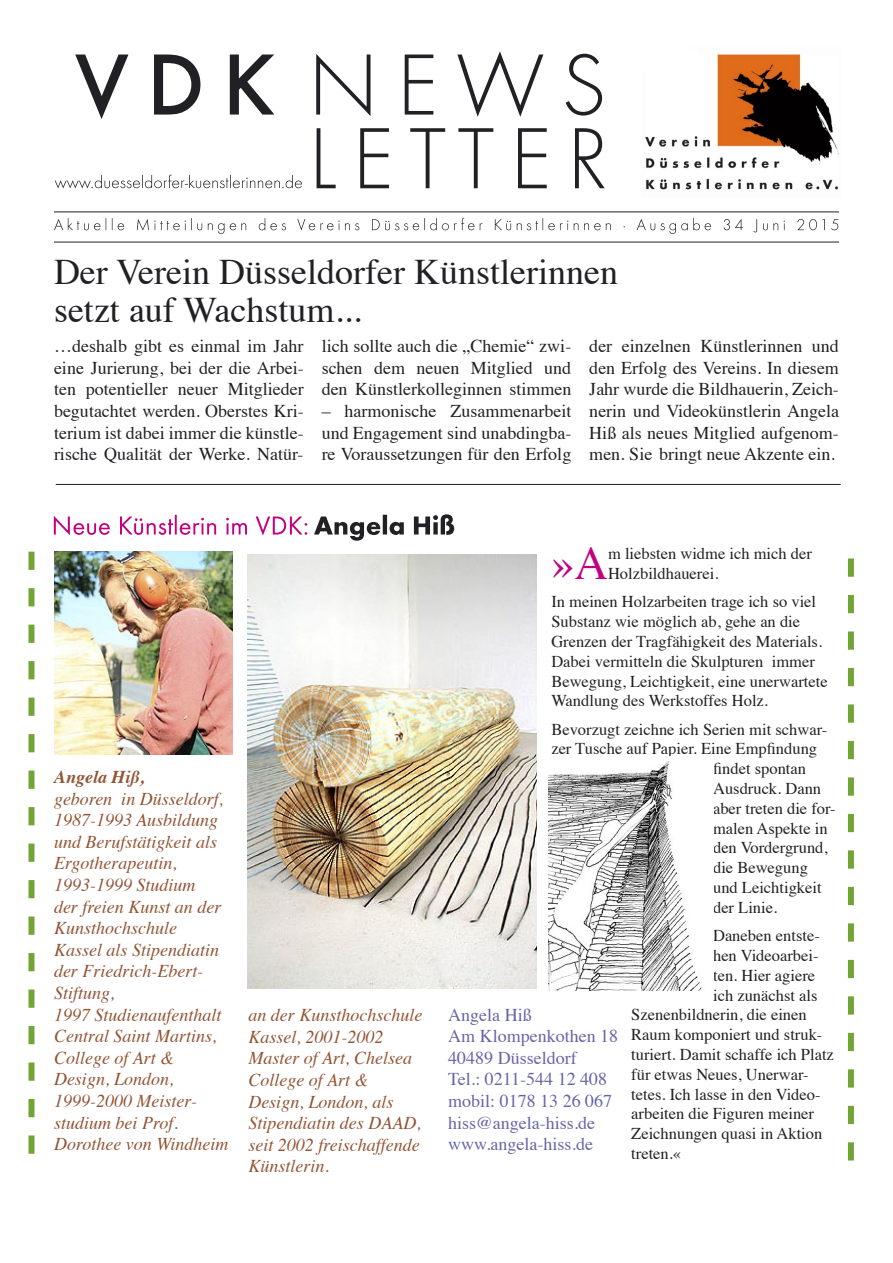
<style>
.page{position:relative;width:893px;height:1263px;background:#fff}
.page>*{position:absolute;margin:0;border:0;box-sizing:border-box;transform-origin:0 0}
.t1{font:46.35px "Times";color:#c30080}
.t2{font:36px "Times";color:#212125}
.t3{font:18px/21.6px "Times";color:#212125;text-align:justify}
.t4{font:italic 18px/21.6px "Times";color:#925434}
.t5{font:18px "Times";color:#6764a7}
.t6{font:italic 700 18px "Times";color:#925434}
.t7{font:16.5px/19.8px "Times";color:#212125}
</style>
<div class="page">
<svg style="left:316px;top:51px;width:286px;height:66px"></svg>
<svg style="left:317px;top:128px;width:288px;height:60px"></svg>
<svg style="left:75px;top:55px;width:199px;height:64px"></svg>
<hr style="left:54px;top:212px;width:785px;height:1px;background:#212125">
<hr style="left:54px;top:242px;width:785px;height:1px;background:#212125">
<svg style="left:55px;top:175px;width:247px;height:13px"></svg>
<img style="left:645px;top:54px;width:194px;height:136px">
<svg style="left:54px;top:218px;width:784px;height:16px"></svg>
<svg style="left:54px;top:515px;width:253px;height:21px"></svg>
<svg style="left:314px;top:514px;width:140px;height:27px"></svg>
<img style="left:55px;top:551px;width:178px;height:203px">
<img style="left:247px;top:554px;width:289px;height:434px">
<svg style="left:28px;top:552px;width:6px;height:602px"></svg>
<svg style="left:848px;top:558px;width:6px;height:602px"></svg>
<img style="left:548px;top:761px;width:154px;height:230px">
<hr style="left:56px;top:484px;width:785px;height:1px;background:#212125">
<p class="t2" style="left:54px;top:238px;width:566px">Der Verein Düsseldorfer Künstlerinnen</p>
<p class="t2" style="left:54px;top:276px;width:309px">setzt auf Wachstum...</p>
<p class="t3" style="left:54px;top:334px;width:251px">…deshalb gibt es einmal im Jahr eine Jurierung, bei der die Arbei&shy;ten potentieller neuer Mitglieder begutachtet werden. Oberstes Kri&shy;terium ist dabei immer die künstle&shy;rische Qualität der Werke. Natür-</p>
<p class="t3" style="left:322px;top:334px;width:251px">lich sollte auch die „Chemie“ zwi&shy;schen dem neuen Mitglied und den Künstlerkolleginnen stimmen</p>
<p class="t3" style="left:589px;top:334px;width:251px">der einzelnen Künstlerinnen und den Erfolg des Vereins. In diesem Jahr wurde die Bildhauerin, Zeich&shy;nerin und Videokünstlerin Angela Hiß als neues Mitglied aufgenom&shy;men. Sie bringt neue Akzente ein.</p>
<p class="t3" style="left:322px;top:399px;width:251px">– harmonische Zusammenarbeit und Engagement sind unabdingba&shy;re Voraussetzungen für den Erfolg</p>
<p class="t6" style="left:54px;top:760px;width:92px">Angela Hiß,</p>
<p class="t4" style="left:54px;top:787px;width:171px">geboren in Düsseldorf,</p>
<p class="t4" style="left:54px;top:808px;width:166px;text-align:justify">1987-1993 Ausbildung und Berufstätigkeit als Ergotherapeutin,</p>
<p class="t4" style="left:54px;top:873px;width:169px">1993-1999 Studium der freien Kunst an der<br>Kunsthochschule</p>
<p class="t4" style="left:54px;top:938px;width:167px">Kassel als Stipendiatin der Friedrich-Ebert-<br>Stiftung,</p>
<p class="t4" style="left:54px;top:1003px;width:169px">1997 Studienaufenthalt<br>Central Saint Martins,<br>College of Art &amp;</p>
<p class="t4" style="left:54px;top:1067px;width:121px">Design, London,</p>
<p class="t4" style="left:54px;top:1089px;width:145px">1999-2000 Meister-</p>
<p class="t4" style="left:54px;top:1111px;width:125px">studium bei Prof.</p>
<p class="t4" style="left:54px;top:1132px;width:176px">Dorothee von Windheim</p>
<p class="t4" style="left:248px;top:1003px;width:175px">an der Kunsthochschule<br>Kassel, 2001-2002<br>Master of Art, Chelsea<br>College of Art &amp;<br>Design, London, als<br>Stipendiatin des DAAD,</p>
<p class="t4" style="left:248px;top:1133px;width:173px">seit 2002 freischaffende<br>Künstlerin.</p>
<p class="t1" style="left:551px;top:520px;width:58px">»A</p>
<p class="t7" style="left:608px;top:542px;width:205px">m liebsten widme ich mich der<br>Holzbildhauerei.</p>
<p class="t7" style="left:551px;top:590px;width:278px">In meinen Holzarbeiten trage ich so viel Substanz wie möglich ab, gehe an die Grenzen der Tragfähigkeit des Materials.<br>Dabei vermitteln die Skulpturen immer Bewegung, Leichtigkeit, eine unerwartete Wandlung des Werkstoffes Holz.</p>
<p class="t7" style="left:551px;top:718px;width:277px">Bevorzugt zeichne ich Serien mit schwar-</p>
<p class="t7" style="left:551px;top:737px;width:267px">zer Tusche auf Papier. Eine Empfindung</p>
<p class="t7" style="left:713px;top:757px;width:95px">findet spontan</p>
<p class="t7" style="left:713px;top:777px;width:110px">Ausdruck. Dann</p>
<p class="t7" style="left:713px;top:797px;width:124px">aber treten die for-</p>
<p class="t7" style="left:713px;top:817px;width:116px">malen Aspekte in</p>
<p class="t7" style="left:713px;top:836px;width:116px">den Vordergrund,</p>
<p class="t7" style="left:713px;top:856px;width:96px">die Bewegung</p>
<p class="t7" style="left:713px;top:876px;width:110px">und Leichtigkeit</p>
<p class="t7" style="left:713px;top:896px;width:66px">der Linie.</p>
<p class="t7" style="left:713px;top:924px;width:108px">Daneben entste-</p>
<p class="t7" style="left:713px;top:944px;width:107px">hen Videoarbei-</p>
<p class="t7" style="left:713px;top:964px;width:104px">ten. Hier agiere</p>
<p class="t7" style="left:713px;top:984px;width:106px">ich zunächst als</p>
<p class="t7" style="left:631px;top:1003px;width:177px">Szenenbildnerin, die einen</p>
<p class="t7" style="left:631px;top:1023px;width:193px">Raum komponiert und struk-</p>
<p class="t7" style="left:631px;top:1043px;width:204px">turiert. Damit schaffe ich Platz</p>
<p class="t7" style="left:631px;top:1063px;width:179px">für etwas Neues, Unerwar-</p>
<p class="t7" style="left:631px;top:1083px;width:191px">tetes. Ich lasse in den Video-</p>
<p class="t7" style="left:631px;top:1102px;width:184px">arbeiten die Figuren meiner</p>
<p class="t7" style="left:631px;top:1122px;width:193px">Zeichnungen quasi in Aktion</p>
<p class="t7" style="left:631px;top:1142px;width:51px">treten.«</p>
<p class="t5" style="left:448px;top:998px;width:85px">Angela Hiß</p>
<p class="t5" style="left:448px;top:1019px;width:171px">Am Klompenkothen 18</p>
<p class="t5" style="left:448px;top:1041px;width:130px">40489 Düsseldorf</p>
<p class="t5" style="left:448px;top:1062px;width:161px">Tel.: 0211-544 12 408</p>
<p class="t5" style="left:448px;top:1084px;width:166px">mobil: 0178 13 26 067</p>
<p class="t5" style="left:448px;top:1106px;width:149px">hiss@angela-hiss.de</p>
<p class="t5" style="left:448px;top:1127px;width:146px">www.angela-hiss.de</p>
</div>
